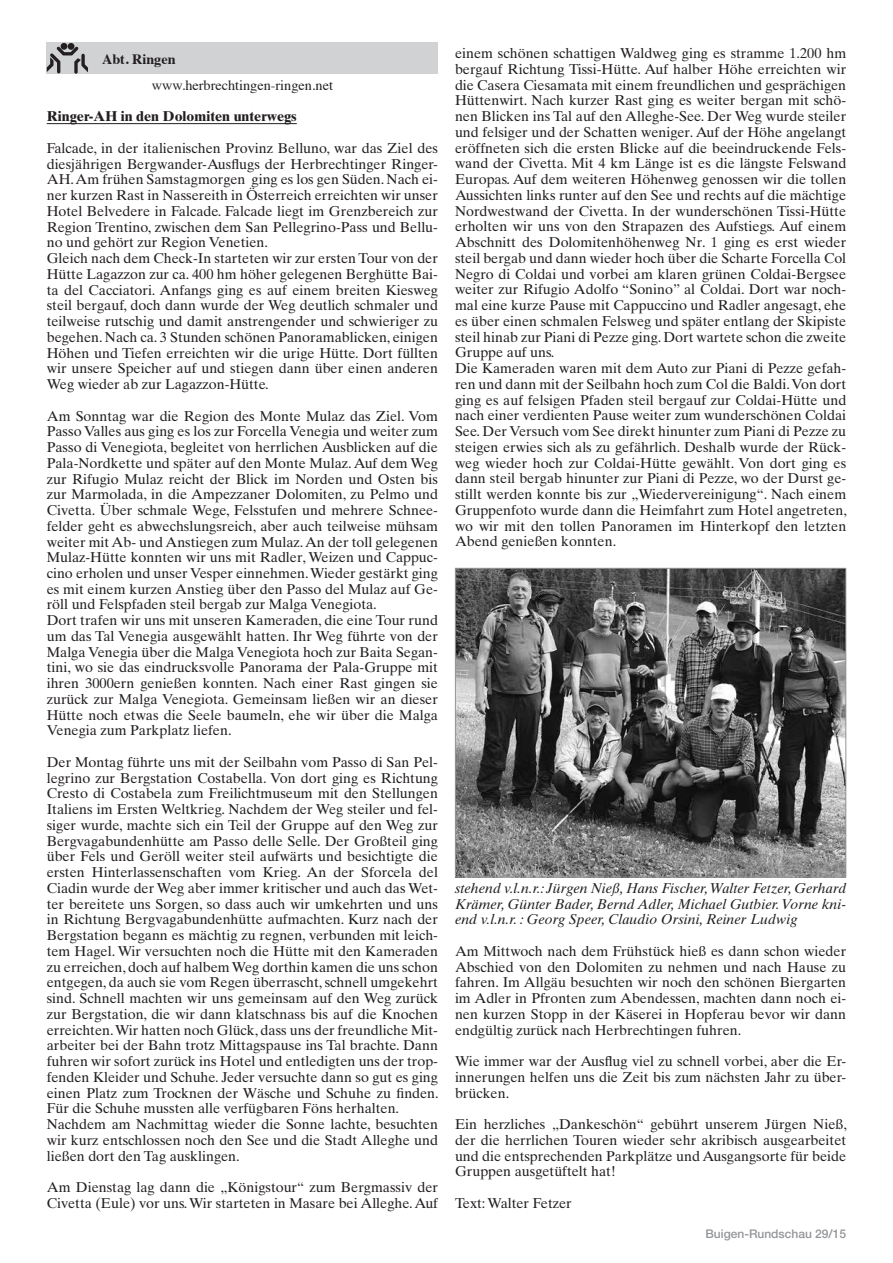
<style>
.page{position:relative;width:893px;height:1263px;background:#fff}
.page>*{position:absolute;margin:0;border:0;box-sizing:border-box;transform-origin:0 0}
.t1{font:14.25px/15.8px "Times Ten";color:#231f20}
.t2{font:italic 14.25px/15.8px "Times Ten";color:#231f20;text-align:justify}
.t3{font:700 14.25px "Times Ten";color:#231f20}
.t4{font:14.25px "Times";color:#231f20}
.t5{font:700 14.25px "Times";color:#231f20}
.t6{font:500 12px "Helvetica Neue";color:#939598}
</style>
<div class="page">
<hr style="left:47px;top:123px;width:250px;height:1px;background:#231f20">
<div style="left:47px;top:43px;width:391px;height:31px;background:#d1d2d4"></div>
<div style="left:61px;top:43px;width:6px;height:7px;background:#231f20;border-radius:50%"></div>
<div style="left:68px;top:43px;width:6px;height:7px;background:#231f20;border-radius:50%"></div>
<svg style="left:47px;top:47px;width:41px;height:27px"></svg>
<img style="left:457px;top:570px;width:387px;height:305px">
<div style="left:455px;top:568px;width:391px;height:309px;border:1px solid #939598"></div>
<p class="t5" style="left:102px;top:45px;width:75px">Abt. Ringen</p>
<p class="t4" style="left:152px;top:72px;width:183px">www.herbrechtingen-ringen.net</p>
<p class="t3" style="left:47px;top:108px;width:252px">Ringer-AH in den Dolomiten unterwegs</p>
<p class="t1" style="left:47px;top:140px;width:393px">Falcade, in der italienischen Provinz Belluno, war das Ziel des diesjährigen Bergwander-Ausflugs der Herbrechtinger Ringer-AH. Am frühen Samstagmorgen ging es los gen Süden. Nach ei&shy;ner kurzen Rast in Nassereith in Österreich erreichten wir unser Hotel Belvedere in Falcade. Falcade liegt im Grenzbereich zur Region Trentino, zwischen dem San Pellegrino-Pass und Bellu&shy;no und gehört zur Region Venetien.<br>Gleich nach dem Check-In starteten wir zur ersten Tour von der Hütte Lagazzon zur ca. 400 hm höher gelegenen Berghütte Bai&shy;ta del Cacciatori. Anfangs ging es auf einem breiten Kiesweg steil bergauf, doch dann wurde der Weg deutlich schmaler und teilweise rutschig und damit anstrengender und schwieriger zu begehen. Nach ca. 3 Stunden schönen Panoramablicken, einigen Höhen und Tiefen erreichten wir die urige Hütte. Dort füllten wir unsere Speicher auf und stiegen dann über einen anderen Weg wieder ab zur Lagazzon-Hütte.</p>
<p class="t1" style="left:47px;top:408px;width:393px">Am Sonntag war die Region des Monte Mulaz das Ziel. Vom Passo Valles aus ging es los zur Forcella Venegia und weiter zum Passo di Venegiota, begleitet von herrlichen Ausblicken auf die Pala-Nordkette und später auf den Monte Mulaz. Auf dem Weg zur Rifugio Mulaz reicht der Blick im Norden und Osten bis zur Marmolada, in die Ampezzaner Dolomiten, zu Pelmo und Civetta. Über schmale Wege, Felsstufen und mehrere Schnee&shy;felder geht es abwechslungsreich, aber auch teilweise mühsam weiter mit Ab- und Anstiegen zum Mulaz. An der toll gelegenen Mulaz-Hütte konnten wir uns mit Radler, Weizen und Cappuc&shy;cino erholen und unser Vesper einnehmen. Wieder gestärkt ging es mit einem kurzen Anstieg über den Passo del Mulaz auf Ge&shy;röll und Felspfaden steil bergab zur Malga Venegiota.<br>Dort trafen wir uns mit unseren Kameraden, die eine Tour rund um das Tal Venegia ausgewählt hatten. Ihr Weg führte von der Malga Venegia über die Malga Venegiota hoch zur Baita Segan&shy;tini, wo sie das eindrucksvolle Panorama der Pala-Gruppe mit ihren 3000ern genießen konnten. Nach einer Rast gingen sie zurück zur Malga Venegiota. Gemeinsam ließen wir an dieser Hütte noch etwas die Seele baumeln, ehe wir über die Malga Venegia zum Parkplatz liefen.</p>
<p class="t1" style="left:47px;top:754px;width:393px">Der Montag führte uns mit der Seilbahn vom Passo di San Pel&shy;legrino zur Bergstation Costabella. Von dort ging es Richtung Cresto di Costabela zum Freilichtmuseum mit den Stellungen Italiens im Ersten Weltkrieg. Nachdem der Weg steiler und fel&shy;siger wurde, machte sich ein Teil der Gruppe auf den Weg zur Bergvagabundenhütte am Passo delle Selle. Der Großteil ging über Fels und Geröll weiter steil aufwärts und besichtigte die ersten Hinterlassenschaften vom Krieg. An der Sforcela del Ciadin wurde der Weg aber immer kritischer und auch das Wet&shy;ter bereitete uns Sorgen, so dass auch wir umkehrten und uns in Richtung Bergvagabundenhütte aufmachten. Kurz nach der Bergstation begann es mächtig zu regnen, verbunden mit leich&shy;tem Hagel. Wir versuchten noch die Hütte mit den Kameraden zu erreichen, doch auf halbem Weg dorthin kamen die uns schon entgegen, da auch sie vom Regen überrascht, schnell umgekehrt sind. Schnell machten wir uns gemeinsam auf den Weg zurück zur Bergstation, die wir dann klatschnass bis auf die Knochen erreichten. Wir hatten noch Glück, dass uns der freundliche Mit&shy;arbeiter bei der Bahn trotz Mittagspause ins Tal brachte. Dann fuhren wir sofort zurück ins Hotel und entledigten uns der trop&shy;fenden Kleider und Schuhe. Jeder versuchte dann so gut es ging einen Platz zum Trocknen der Wäsche und Schuhe zu finden.<br>Für die Schuhe mussten alle verfügbaren Föns herhalten.<br>Nachdem am Nachmittag wieder die Sonne lachte, besuchten wir kurz entschlossen noch den See und die Stadt Alleghe und ließen dort den Tag ausklingen.</p>
<p class="t1" style="left:47px;top:1179px;width:393px">Am Dienstag lag dann die „Königstour“ zum Bergmassiv der<br>Civetta (Eule) vor uns. Wir starteten in Masare bei Alleghe. Auf</p>
<p class="t1" style="left:455px;top:45px;width:393px">einem schönen schattigen Waldweg ging es stramme 1.200 hm bergauf Richtung Tissi-Hütte. Auf halber Höhe erreichten wir die Casera Ciesamata mit einem freundlichen und gesprächigen Hüttenwirt. Nach kurzer Rast ging es weiter bergan mit schö&shy;nen Blicken ins Tal auf den Alleghe-See. Der Weg wurde steiler und felsiger und der Schatten weniger. Auf der Höhe angelangt eröffneten sich die ersten Blicke auf die beeindruckende Fels&shy;wand der Civetta. Mit 4 km Länge ist es die längste Felswand Europas. Auf dem weiteren Höhenweg genossen wir die tollen Aussichten links runter auf den See und rechts auf die mächtige Nordwestwand der Civetta. In der wunderschönen Tissi-Hütte erholten wir uns von den Strapazen des Aufstiegs. Auf einem Abschnitt des Dolomitenhöhenweg Nr. 1 ging es erst wieder steil bergab und dann wieder hoch über die Scharte Forcella Col Negro di Coldai und vorbei am klaren grünen Coldai-Bergsee weiter zur Rifugio Adolfo “Sonino” al Coldai. Dort war noch&shy;mal eine kurze Pause mit Cappuccino und Radler angesagt, ehe es über einen schmalen Felsweg und später entlang der Skipiste steil hinab zur Piani di Pezze ging. Dort wartete schon die zweite Gruppe auf uns.<br>Die Kameraden waren mit dem Auto zur Piani di Pezze gefah&shy;ren und dann mit der Seilbahn hoch zum Col die Baldi. Von dort ging es auf felsigen Pfaden steil bergauf zur Coldai-Hütte und nach einer verdienten Pause weiter zum wunderschönen Coldai See. Der Versuch vom See direkt hinunter zum Piani di Pezze zu steigen erwies sich als zu gefährlich. Deshalb wurde der Rück&shy;weg wieder hoch zur Coldai-Hütte gewählt. Von dort ging es dann steil bergab hinunter zur Piani di Pezze, wo der Durst ge&shy;stillt werden konnte bis zur „Wiedervereinigung“. Nach einem Gruppenfoto wurde dann die Heimfahrt zum Hotel angetreten, wo wir mit den tollen Panoramen im Hinterkopf den letzten Abend genießen konnten.</p>
<p class="t2" style="left:455px;top:880px;width:393px">stehend v.l.n.r.: Jürgen Nieß, Hans Fischer, Walter Fetzer, Gerhard Krämer, Günter Bader, Bernd Adler, Michael Gutbier. Vorne kni&shy;end v.l.n.r. : Georg Speer, Claudio Orsini, Reiner Ludwig</p>
<p class="t1" style="left:455px;top:943px;width:393px;text-align:justify">Am Mittwoch nach dem Frühstück hieß es dann schon wieder Abschied von den Dolomiten zu nehmen und nach Hause zu fahren. Im Allgäu besuchten wir noch den schönen Biergarten im Adler in Pfronten zum Abendessen, machten dann noch ei&shy;nen kurzen Stopp in der Käserei in Hopferau bevor wir dann endgültig zurück nach Herbrechtingen fuhren.</p>
<p class="t1" style="left:455px;top:1053px;width:393px;text-align:justify">Wie immer war der Ausflug viel zu schnell vorbei, aber die Er&shy;innerungen helfen uns die Zeit bis zum nächsten Jahr zu über&shy;brücken.</p>
<p class="t1" style="left:455px;top:1116px;width:393px;text-align:justify">Ein herzliches „Dankeschön“ gebührt unserem Jürgen Nieß, der die herrlichen Touren wieder sehr akribisch ausgearbeitet und die entsprechenden Parkplätze und Ausgangsorte für beide Gruppen ausgetüftelt hat!</p>
<p class="t1" style="left:455px;top:1195px;width:118px">Text: Walter Fetzer</p>
<p class="t6" style="left:705px;top:1227px;width:142px">Buigen-Rundschau 29/15</p>
</div>
